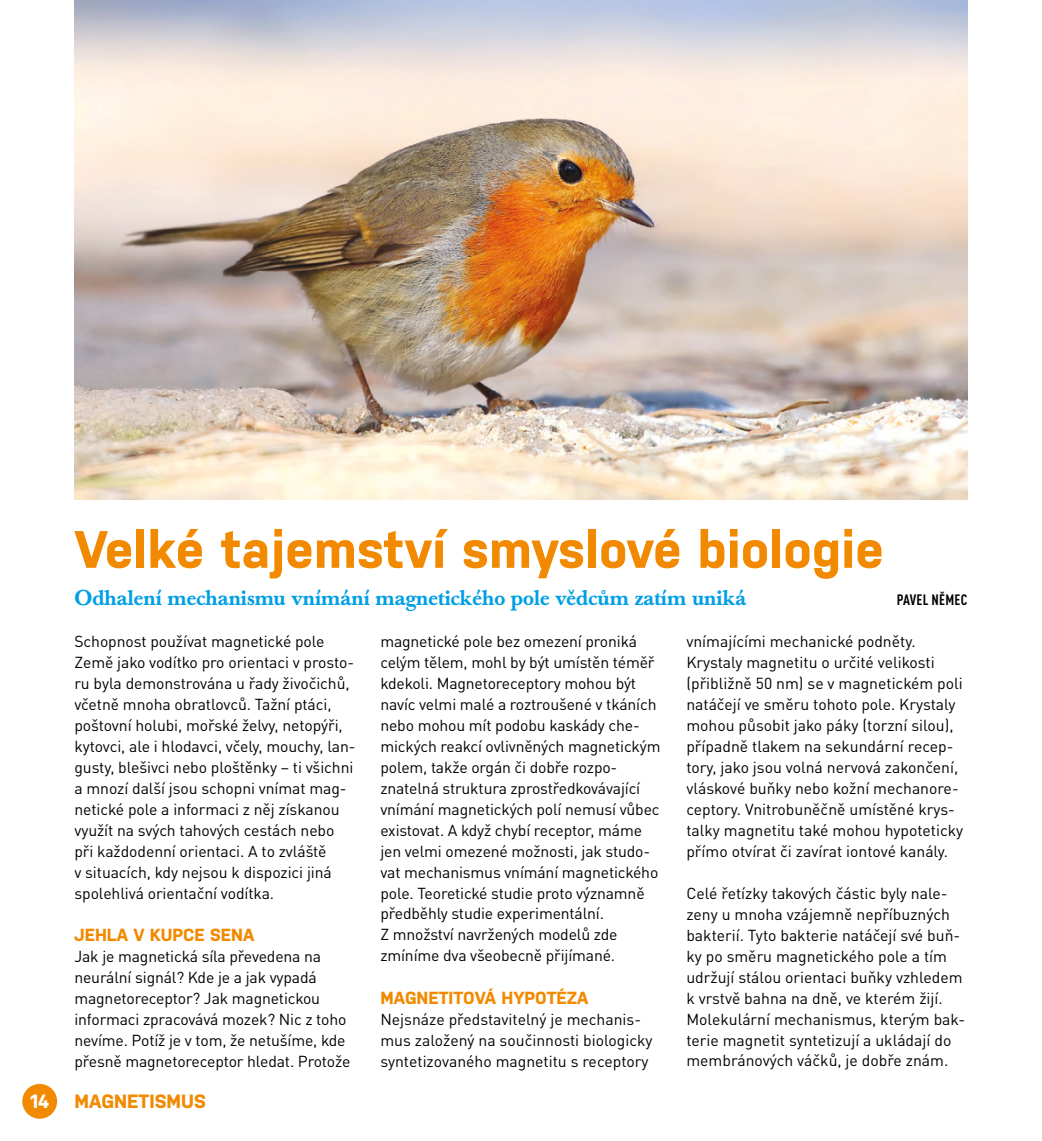
<style>
.page{position:relative;width:1042px;height:1141px;background:#fff}
.page>*{position:absolute;margin:0;border:0;box-sizing:border-box;transform-origin:0 0}
.t1{font:700 52.5px "Nudista";color:#f18a00}
.t2{font:500 21px "Baskerville Book Pro";color:#009fe3}
.t3{font:700 19.25px "Nudista";color:#f18a00}
.t4{font:700 19.25px "Nudista";color:#fff}
.t5{font:700 17.5px "Nudista";color:#f18a00}
.t6{font:15.75px/21px "DIN Pro";letter-spacing:-.005em;color:#000}
.t7{font:700 condensed 14.88px "DIN Pro";letter-spacing:.005em;color:#000}
</style>
<div class="page">
<img style="left:74px;top:0;width:893px;height:500px">
<div style="left:22px;top:1084px;width:35px;height:35px;background:#f18a00;border-radius:50%"></div>
<h1 class="t1" style="left:74px;top:511px;width:811px">Velké tajemství smyslové biologie</h1>
<h2 class="t2" style="left:74px;top:584px;width:673px">Odhalení mechanismu vnímání magnetického pole vědcům zatím uniká</h2>
<p class="t7" style="left:896px;top:588px;width:72px">PAVEL NĚMEC</p>
<p class="t6" style="left:74px;top:629px;width:283px">Schopnost používat magnetické pole Země jako vodítko pro orientaci v prosto&shy;ru byla demonstrována u řady živočichů, včetně mnoha obratlovců. Tažní ptáci, poštovní holubi, mořské želvy, netopýři, kytovci, ale i hlodavci, včely, mouchy, lan&shy;gusty, blešivci nebo ploštěnky – ti všichni a mnozí další jsou schopni vnímat mag&shy;netické pole a informaci z něj získanou využít na svých tahových cestách nebo při každodenní orientaci. A to zvláště<br>v situacích, kdy nejsou k dispozici jiná spolehlivá orientační vodítka.</p>
<p class="t5" style="left:74px;top:922px;width:22px">JEHLA</p>
<p class="t5" style="left:133px;top:922px;width:89px">V KUPCE SENA</p>
<p class="t6" style="left:74px;top:944px;width:277px">Jak je magnetická síla převedena na neurální signál? Kde je a jak vypadá magnetoreceptor? Jak magnetickou informaci zpracovává mozek? Nic z toho nevíme. Potíž je v tom, že netušíme, kde přesně magnetoreceptor hledat. Protože</p>
<p class="t4" style="left:30px;top:1088px;width:21px">14</p>
<p class="t3" style="left:74px;top:1088px;width:133px">magnetismus</p>
<p class="t6" style="left:380px;top:629px;width:282px">magnetické pole bez omezení proniká celým tělem, mohl by být umístěn téměř kdekoli. Magnetoreceptory mohou být navíc velmi malé a roztroušené v tkáních nebo mohou mít podobu kaskády che&shy;mických reakcí ovlivněných magnetickým polem, takže orgán či dobře rozpo&shy;znatelná struktura zprostředkovávající vnímání magnetických polí nemusí vůbec existovat. A když chybí receptor, máme jen velmi omezené možnosti, jak studo&shy;vat mechanismus vnímání magnetického pole. Teoretické studie proto významně předběhly studie experimentální.<br>Z množství navržených modelů zde zmíníme dva všeobecně přijímané.</p>
<p class="t5" style="left:380px;top:985px;width:12px">MAGNETITOVÁ</p>
<p class="t5" style="left:501px;top:985px;width:88px">HYPOTÉZA</p>
<p class="t6" style="left:380px;top:1007px;width:274px">Nejsnáze představitelný je mechanis&shy;mus založený na součinnosti biologicky syntetizovaného magnetitu s receptory</p>
<p class="t6" style="left:686px;top:629px;width:278px">vnímajícími mechanické podněty.<br>Krystaly magnetitu o určité velikosti (přibližně 50 nm) se v magnetickém poli natáčejí ve směru tohoto pole. Krystaly mohou působit jako páky (torzní silou), případně tlakem na sekundární recep&shy;tory, jako jsou volná nervová zakončení, vláskové buňky nebo kožní mechanore&shy;ceptory. Vnitrobuněčně umístěné krys&shy;talky magnetitu také mohou hypoteticky přímo otvírat či zavírat iontové kanály.</p>
<p class="t6" style="left:686px;top:881px;width:280px">Celé řetízky takových částic byly nale&shy;zeny u mnoha vzájemně nepříbuzných bakterií. Tyto bakterie natáčejí své buň&shy;ky po směru magnetického pole a tím udržují stálou orientaci buňky vzhledem k vrstvě bahna na dně, ve kterém žijí.<br>Molekulární mechanismus, kterým bak&shy;terie magnetit syntetizují a ukládají do membránových váčků, je dobře znám.</p>
</div>
